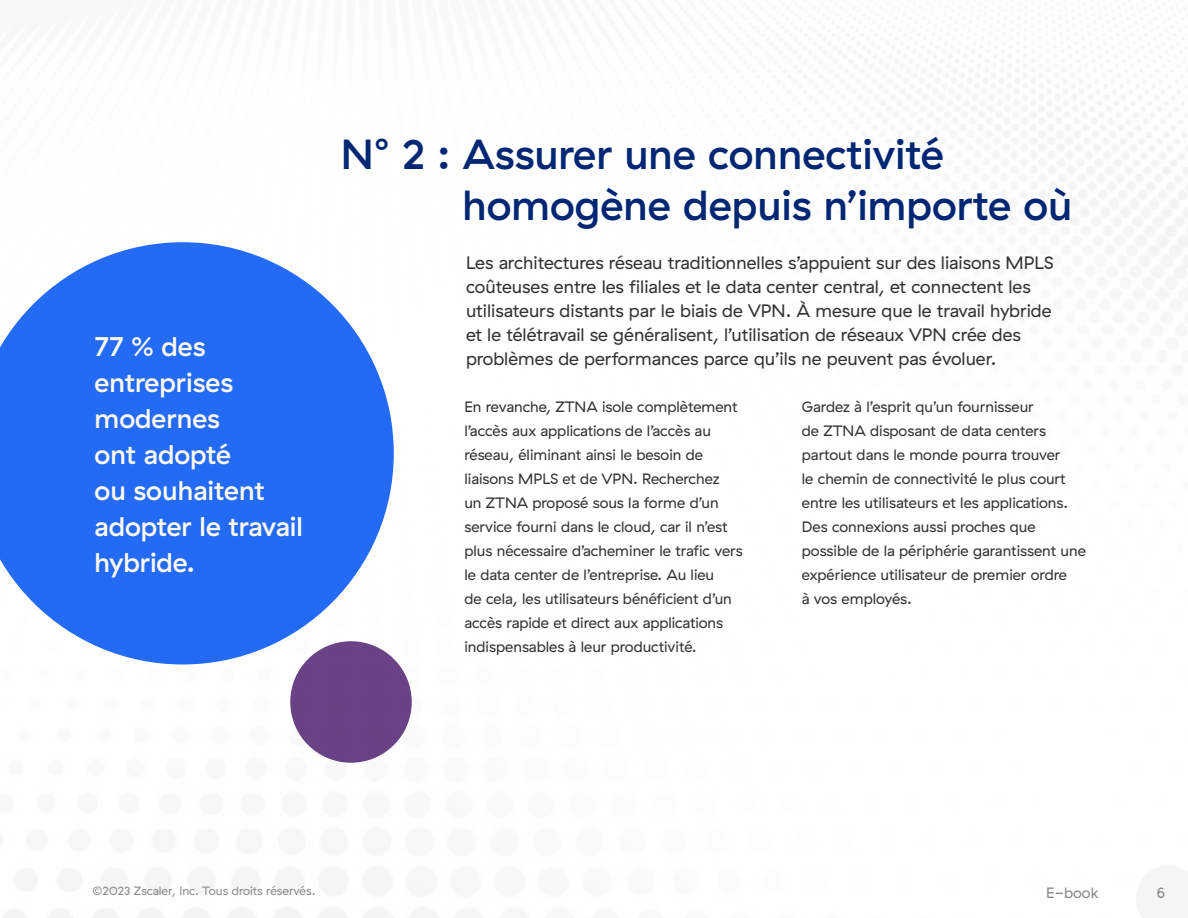
<style>
.page{position:relative;width:1188px;height:918px;background:#fff}
.page>*{position:absolute;margin:0;border:0;box-sizing:border-box;transform-origin:0 0}
.t1{font:500 42px/51px "GT Haptik ZS";color:#012673}
.t2{font:500 27px/36px "GT Haptik ZS";color:#fffaee}
.t3{font:18px/24px "GT Haptik ZS";color:#323232}
.t4{font:15px/24px "GT Haptik ZS";color:#323232}
.t5{font:15px "GT Haptik ZS";color:#898989}
.t6{font:12px "GT Haptik ZS";color:#898989}
</style>
<div class="page">
<svg style="left:0;top:242px;width:394px;height:422px;fill:#236bf5"></svg>
<div style="left:290px;top:641px;width:122px;height:122px;background:#6a4386;border-radius:50%"></div>
<h2 class="t2" style="left:94px;top:329px;width:210px">77 % des entreprises modernes<br>ont adopté<br>ou souhaitent adopter le travail hybride.</h2>
<h1 class="t1" style="left:462px;top:129px;width:611px;text-indent:-122px">N° 2 : Assurer une connectivité homogène depuis n’importe où</h1>
<p class="t3" style="left:466px;top:251px;width:589px">Les architectures réseau traditionnelles s’appuient sur des liaisons MPLS coûteuses entre les filiales et le data center central, et connectent les utilisateurs distants par le biais de VPN. À mesure que le travail hybride et le télétravail se généralisent, l’utilisation de réseaux VPN crée des problèmes de performances parce qu’ils ne peuvent pas évoluer.</p>
<p class="t4" style="left:464px;top:395px;width:280px">En revanche, ZTNA isole complètement l’accès aux applications de l’accès au réseau, éliminant ainsi le besoin de liaisons MPLS et de VPN. Recherchez<br>un ZTNA proposé sous la forme d’un service fourni dans le cloud, car il n’est plus nécessaire d’acheminer le trafic vers le data center de l’entreprise. Au lieu<br>de cela, les utilisateurs bénéficient d’un accès rapide et direct aux applications indispensables à leur productivité.</p>
<p class="t4" style="left:802px;top:395px;width:286px">Gardez à l’esprit qu’un fournisseur<br>de ZTNA disposant de data centers partout dans le monde pourra trouver<br>le chemin de connectivité le plus court entre les utilisateurs et les applications.<br>Des connexions aussi proches que possible de la périphérie garantissent une expérience utilisateur de premier ordre<br>à vos employés.</p>
<p class="t6" style="left:93px;top:884px;width:224px">©2023 Zscaler, Inc. Tous droits réservés.</p>
<p class="t5" style="left:1046px;top:884px;width:54px">E-book</p>
<p class="t5" style="left:1156px;top:884px;width:10px">6</p>
</div>
